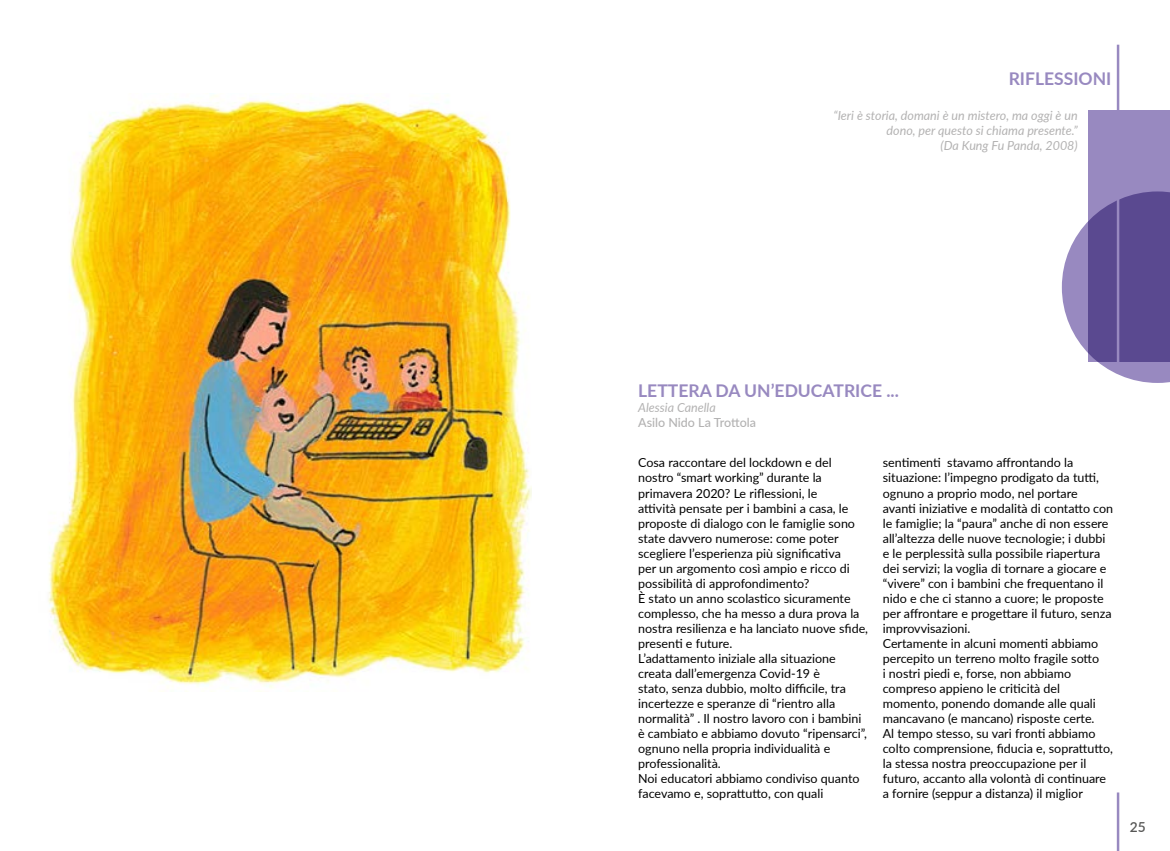
<style>
.page{position:relative;width:1170px;height:851px;background:#fff}
.page>*{position:absolute;margin:0;border:0;box-sizing:border-box;transform-origin:0 0}
.t1{font:700 17.5px "Lato";color:#9889c0}
.t2{font:600 13.75px "Lato";color:#575756}
.t3{font:12.5px/15px "Lato";color:#000}
.t4{font:italic 12.5px/15px "Lato";color:#b3b2b2;text-align:right}
.t5{font:500 12.5px "Lato";color:#b3b2b2}
</style>
<div class="page">
<hr style="left:1116px;top:792px;width:3px;height:58px;background:#9889c0">
<div style="left:1088px;top:110px;width:81px;height:251px;background:#9889c0"></div>
<svg style="left:1061px;top:191px;width:108px;height:192px"></svg>
<hr style="left:1116px;top:45px;width:3px;height:327px;background:#9889c0">
<img style="left:48px;top:95px;width:483px;height:594px">
<h1 class="t1" style="left:1008px;top:66px;width:104px">RIFLESSIONI</h1>
<p class="t4" style="left:833px;top:107px;width:246px">“Ieri è storia, domani è un mistero, ma oggi è un dono, per questo si chiama presente.”<br>(Da Kung Fu Panda, 2008)</p>
<h1 class="t1" style="left:638px;top:378px;width:262px">LETTERA DA UN’EDUCATRICE ...</h1>
<p class="t4" style="left:638px;top:399px;width:79px">Alessia Canella</p>
<p class="t5" style="left:638px;top:413px;width:119px">Asilo Nido La Trottola</p>
<p class="t3" style="left:638px;top:455px;width:231px">Cosa raccontare del lockdown e del nostro “smart working” durante la primavera 2020? Le riflessioni, le<br>attività pensate per i bambini a casa, le proposte di dialogo con le famiglie sono state davvero numerose: come poter scegliere l’esperienza più significativa<br>per un argomento così ampio e ricco di possibilità di approfondimento?<br>È stato un anno scolastico sicuramente complesso, che ha messo a dura prova la nostra resilienza e ha lanciato nuove sfide, presenti e future.<br>L’adattamento iniziale alla situazione creata dall’emergenza Covid-19 è<br>stato, senza dubbio, molto difficile, tra incertezze e speranze di “rientro alla normalità” . Il nostro lavoro con i bambini è cambiato e abbiamo dovuto “ripensarci”, ognuno nella propria individualità e professionalità.<br>Noi educatori abbiamo condiviso quanto facevamo e, soprattutto, con quali</p>
<p class="t3" style="left:882px;top:455px;width:232px">sentimenti stavamo affrontando la situazione: l’impegno prodigato da tutti, ognuno a proprio modo, nel portare avanti iniziative e modalità di contatto con le famiglie; la “paura” anche di non essere all’altezza delle nuove tecnologie; i dubbi e le perplessità sulla possibile riapertura dei servizi; la voglia di tornare a giocare e “vivere” con i bambini che frequentano il nido e che ci stanno a cuore; le proposte per affrontare e progettare il futuro, senza improvvisazioni.<br>Certamente in alcuni momenti abbiamo percepito un terreno molto fragile sotto<br>i nostri piedi e, forse, non abbiamo compreso appieno le criticità del momento, ponendo domande alle quali mancavano (e mancano) risposte certe.<br>Al tempo stesso, su vari fronti abbiamo colto comprensione, fiducia e, soprattutto, la stessa nostra preoccupazione per il futuro, accanto alla volontà di continuare a fornire (seppur a distanza) il miglior</p>
<p class="t2" style="left:1129px;top:816px;width:17px">25</p>
</div>
